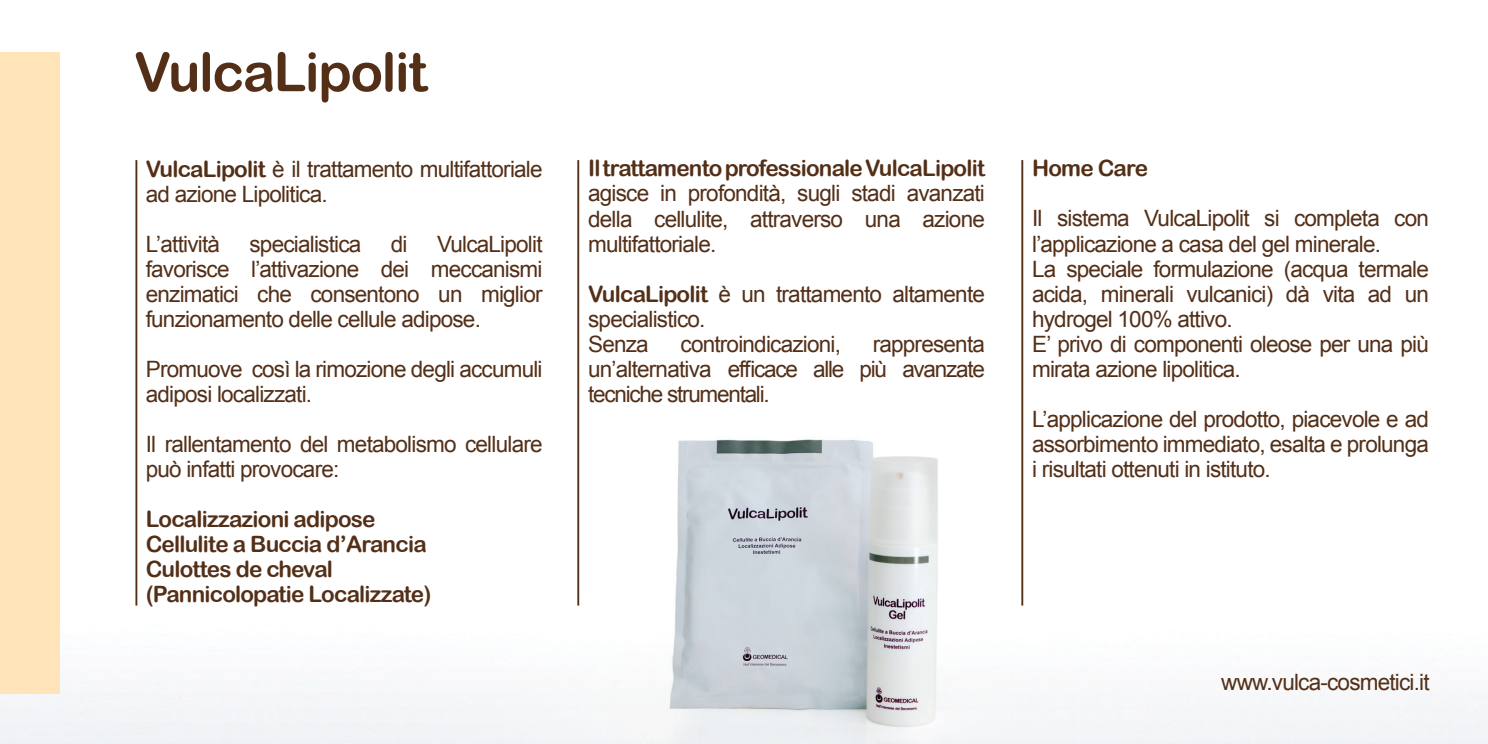
<style>
.page{position:relative;width:1488px;height:744px;background:#fff}
.page>*{position:absolute;margin:0;border:0;box-sizing:border-box;transform-origin:0 0}
.t1{font:54px "Arial Rounded MT Bold";letter-spacing:-.025em;color:#532f18}
.t2{font:22.5px/25px "Arial";letter-spacing:-.035em;color:#532f18}
.t3{font:22.5px/25px "Arial Rounded MT Bold";letter-spacing:-.035em;color:#532f18}
.s1{font-family:"Arial Rounded MT Bold"}
</style>
<div class="page">
<img style="left:0;top:354px;width:1488px;height:389px">
<hr style="left:135px;top:160px;width:2px;height:445px;background:#532f18">
<hr style="left:577px;top:160px;width:2px;height:445px;background:#532f18">
<hr style="left:1021px;top:160px;width:2px;height:445px;background:#532f18">
<div style="left:0;top:53px;width:60px;height:641px;background:#fee4b8"></div>
<h1 class="t1" style="left:134px;top:40px;width:295px">VulcaLipolit</h1>
<p class="t2" style="left:146px;top:156px;width:398px"><span class="s1">VulcaLipolit</span> è il trattamento multifattoriale ad azione Lipolitica.</p>
<p class="t2" style="left:146px;top:231px;width:76px">L’attività</p>
<p class="t2" style="left:249px;top:231px;width:113px">specialistica</p>
<p class="t2" style="left:391px;top:231px;width:18px">di</p>
<p class="t2" style="left:146px;top:231px;width:398px;text-align:justify;text-indent:291px">VulcaLipolit favorisce l’attivazione dei meccanismi enzimatici che consentono un miglior funzionamento delle cellule adipose.</p>
<p class="t2" style="left:146px;top:356px;width:398px">Promuove così la rimozione degli accumuli adiposi localizzati.</p>
<p class="t2" style="left:146px;top:431px;width:398px">Il rallentamento del metabolismo cellulare può infatti provocare:</p>
<p class="t3" style="left:146px;top:506px;width:287px">Localizzazioni adipose<br>Cellulite a Buccia d’Arancia<br>Culottes de cheval (Pannicolopatie Localizzate)</p>
<p class="t3" style="left:588px;top:156px;width:398px">Il trattamento professionale VulcaLipolit</p>
<p class="t2" style="left:588px;top:181px;width:398px;text-align:justify">agisce in profondità, sugli stadi avanzati della cellulite, attraverso una azione multifattoriale.</p>
<p class="t2" style="left:588px;top:281px;width:398px"><span class="s1">VulcaLipolit</span> è un trattamento altamente specialistico.<br>Senza</p>
<p class="t2" style="left:681px;top:331px;width:162px">controindicazioni,</p>
<p class="t2" style="left:588px;top:331px;width:398px;text-align:justify;text-indent:285px">rappresenta un’alternativa efficace alle più avanzate tecniche strumentali.</p>
<p class="t3" style="left:1032px;top:155px;width:117px">Home Care</p>
<p class="t2" style="left:1032px;top:206px;width:398px">Il sistema VulcaLipolit si completa con l’applicazione a casa del gel minerale.<br>La speciale formulazione (acqua termale acida, minerali vulcanici) dà vita ad un hydrogel 100% attivo.<br>E’ privo di componenti oleose per una più mirata azione lipolitica.</p>
<p class="t2" style="left:1032px;top:406px;width:398px;text-align:justify">L’applicazione del prodotto, piacevole e ad assorbimento immediato, esalta e prolunga i risultati ottenuti in istituto.</p>
<p class="t2" style="left:1221px;top:669px;width:210px">www.vulca-cosmetici.it</p>
</div>
